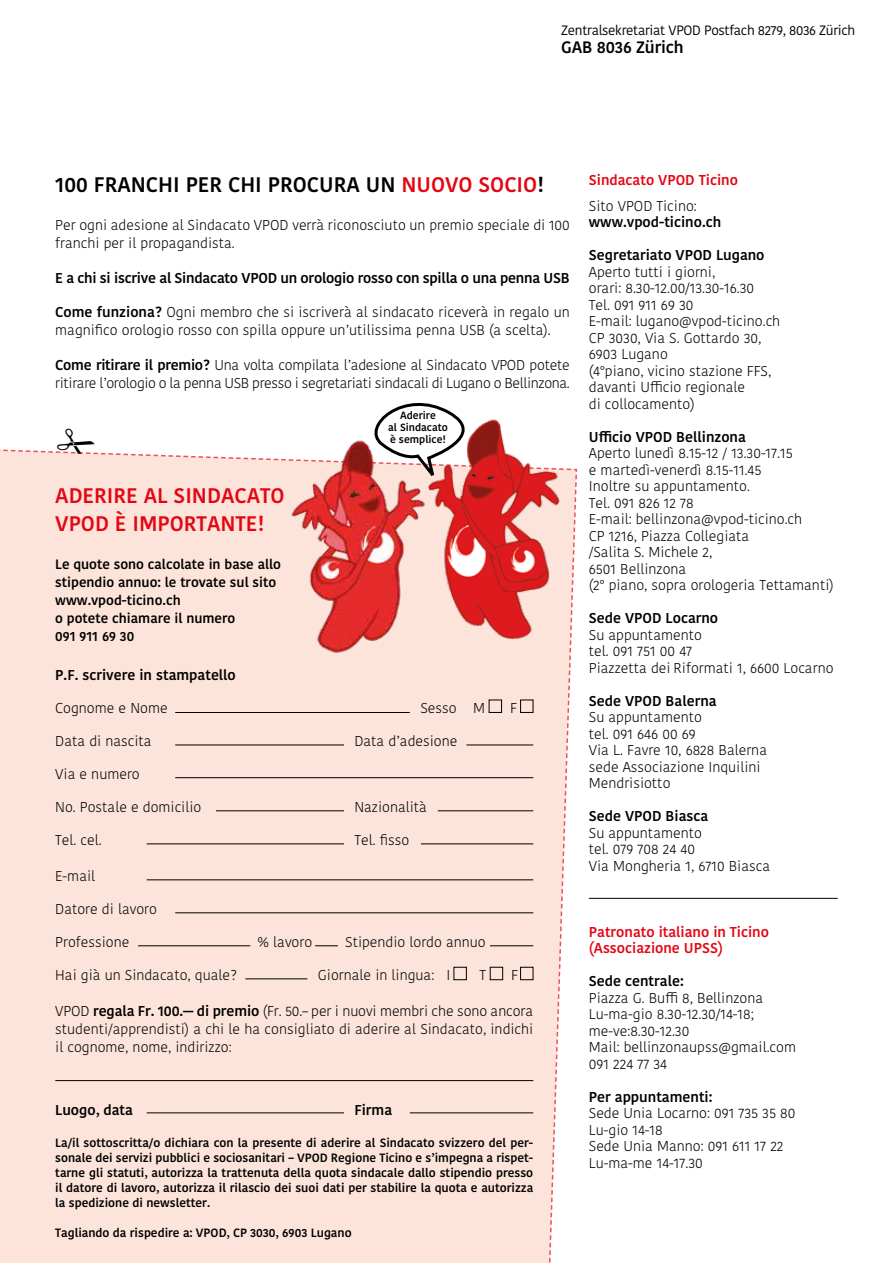
<style>
.page{position:relative;width:893px;height:1263px;background:#fff}
.page>*{position:absolute;margin:0;border:0;box-sizing:border-box;transform-origin:0 0}
.t1{font:600 21px "Kohinoor Bangla";color:#000}
.t2{font:600 21px/27.8px "Kohinoor Bangla";color:#e30613}
.t3{font:600 16.5px "Kohinoor Bangla";letter-spacing:-.01em;color:#000}
.t4{font:300 14.25px/16.5px "Kohinoor Bangla";color:#000}
.t5{font:600 14.25px "Kohinoor Bangla";color:#000}
.t6{font:300 14.25px/18px "Kohinoor Bangla";letter-spacing:-.025em;color:#000}
.t7{font:600 14.25px/16.5px "Kohinoor Bangla";color:#e30613}
.t8{font:600 13.5px/18px "Kohinoor Bangla";color:#000}
.t9{font:13.5px "Kohinoor Bangla";letter-spacing:-.025em;color:#000}
.t10{font:600 12px/15px "Kohinoor Bangla";color:#000;text-align:justify}
.t11{font:600 10.5px/11.7px "Kohinoor Bangla";color:#000;text-align:center}
.s1{color:#e30613}
.s2{font-weight:600}
</style>
<div class="page">
<hr style="left:589px;top:898px;width:249px;height:1px;background:#000">
<svg style="left:0;top:402px;width:578px;height:861px;background:#f7d9d0"></svg>
<p class="t9" style="left:561px;top:20px;width:295px">Zentralsekretariat VPOD Postfach 8279, 8036 Zürich</p>
<p class="t3" style="left:561px;top:33px;width:124px">GAB 8036 Zürich</p>
<h1 class="t1" style="left:55px;top:167px;width:490px">100 FRANCHI PER CHI PROCURA UN <span class="s1">NUOVO SOCIO</span>!</h1>
<p class="t4" style="left:55px;top:216px;width:516px;line-height:18px">Per ogni adesione al Sindacato VPOD verrà riconosciuto un premio speciale di 100 franchi per il propagandista.</p>
<p class="t5" style="left:55px;top:266px;width:516px">E a chi si iscrive al Sindacato VPOD un orologio rosso con spilla o una penna USB</p>
<p class="t4" style="left:55px;top:303px;width:516px;line-height:18px"><span class="s2">Come funziona?</span> Ogni membro che si iscriverà al sindacato riceverà in regalo un magnifico orologio rosso con spilla oppure un’utilissima penna USB (a scelta).</p>
<p class="t6" style="left:55px;top:356px;width:516px"><span class="s2">Come ritirare il premio?</span> Una volta compilata l’adesione al Sindacato VPOD potete ritirare l’orologio o la penna USB presso i segretariati sindacali di Lugano o Bellinzona.</p>
<p class="t11" style="left:388px;top:410px;width:61px">Aderire<br>al Sindacato è semplice!</p>
<h1 class="t2" style="left:55px;top:481px;width:231px">ADERIRE AL SINDACATO<br>VPOD È IMPORTANTE!</h1>
<p class="t8" style="left:55px;top:555px;width:227px">Le quote sono calcolate in base allo stipendio annuo: le trovate sul sito www.vpod-ticino.ch<br>o potete chiamare il numero<br>091 911 69 30</p>
<p class="t5" style="left:55px;top:663px;width:182px">P.F. scrivere in stampatello</p>
<p class="t4" style="left:55px;top:699px;width:114px">Cognome e Nome</p>
<p class="t4" style="left:420px;top:699px;width:66px">Sesso M</p>
<p class="t4" style="left:510px;top:699px;width:8px">F</p>
<p class="t4" style="left:55px;top:732px;width:98px">Data di nascita</p>
<p class="t4" style="left:354px;top:732px;width:104px">Data d’adesione</p>
<p class="t4" style="left:55px;top:765px;width:86px">Via e numero</p>
<p class="t4" style="left:55px;top:798px;width:148px">No. Postale e domicilio</p>
<p class="t4" style="left:354px;top:798px;width:74px">Nazionalità</p>
<p class="t4" style="left:55px;top:831px;width:48px">Tel. cel.</p>
<p class="t4" style="left:354px;top:831px;width:56px">Tel. fisso</p>
<p class="t4" style="left:55px;top:867px;width:41px">E-mail</p>
<p class="t4" style="left:55px;top:900px;width:103px">Datore di lavoro</p>
<p class="t4" style="left:55px;top:933px;width:76px">Professione</p>
<p class="t4" style="left:257px;top:933px;width:56px">% lavoro</p>
<p class="t4" style="left:345px;top:933px;width:142px">Stipendio lordo annuo</p>
<p class="t4" style="left:55px;top:966px;width:183px">Hai già un Sindacato, quale?</p>
<p class="t4" style="left:318px;top:966px;width:134px">Giornale in lingua: I</p>
<p class="t4" style="left:479px;top:966px;width:8px">T</p>
<p class="t4" style="left:511px;top:966px;width:8px">F</p>
<p class="t4" style="left:55px;top:1001px;width:480px;line-height:18px;text-align:justify">VPOD <span class="s2">regala Fr. 100.— di premio</span> (Fr. 50.– per i nuovi membri che sono ancora studenti/apprendisti) a chi le ha consigliato di aderire al Sindacato, indichi il cognome, nome, indirizzo:</p>
<p class="t5" style="left:55px;top:1098px;width:79px">Luogo, data</p>
<p class="t5" style="left:354px;top:1098px;width:39px">Firma</p>
<p class="t10" style="left:55px;top:1134px;width:479px">La/il sottoscritta/o dichiara con la presente di aderire al Sindacato svizzero del per&shy;sonale dei servizi pubblici e sociosanitari – VPOD Regione Ticino e s’impegna a rispet&shy;tarne gli statuti, autorizza la trattenuta della quota sindacale dallo stipendio presso il datore di lavoro, autorizza il rilascio dei suoi dati per stabilire la quota e autorizza la spedizione di newsletter.</p>
<p class="t10" style="left:55px;top:1224px;width:298px">Tagliando da rispedire a: VPOD, CP 3030, 6903 Lugano</p>
<p class="t7" style="left:589px;top:171px;width:151px">Sindacato VPOD Ticino</p>
<p class="t4" style="left:589px;top:197px;width:109px">Sito VPOD Ticino:</p>
<p class="t5" style="left:589px;top:210px;width:134px">www.vpod-ticino.ch</p>
<p class="t5" style="left:589px;top:243px;width:177px">Segretariato VPOD Lugano</p>
<p class="t4" style="left:589px;top:263px;width:193px">Aperto tutti i giorni,<br>orari: 8.30-12.00/13.30-16.30<br>Tel. 091 911 69 30<br>E-mail: lugano@vpod-ticino.ch<br>CP 3030, Via S. Gottardo 30,<br>6903 Lugano<br>(4°piano, vicino stazione FFS, davanti Ufficio regionale<br>di collocamento)</p>
<p class="t5" style="left:589px;top:425px;width:159px">Ufficio VPOD Bellinzona</p>
<p class="t4" style="left:589px;top:445px;width:246px">Aperto lunedì 8.15-12 / 13.30-17.15<br>e martedì-venerdì 8.15-11.45<br>Inoltre su appuntamento.<br>Tel. 091 826 12 78<br>E-mail: bellinzona@vpod-ticino.ch<br>CP 1216, Piazza Collegiata<br>/Salita S. Michele 2,<br>6501 Bellinzona<br>(2° piano, sopra orologeria Tettamanti)</p>
<p class="t5" style="left:589px;top:606px;width:131px">Sede VPOD Locarno</p>
<p class="t4" style="left:589px;top:626px;width:246px">Su appuntamento<br>tel. 091 751 00 47<br>Piazzetta dei Riformati 1, 6600 Locarno</p>
<p class="t5" style="left:589px;top:689px;width:129px">Sede VPOD Balerna</p>
<p class="t4" style="left:589px;top:709px;width:180px">Su appuntamento<br>tel. 091 646 00 69<br>Via L. Favre 10, 6828 Balerna sede Associazione Inquilini<br>Mendrisiotto</p>
<p class="t5" style="left:589px;top:804px;width:121px">Sede VPOD Biasca</p>
<p class="t4" style="left:589px;top:824px;width:183px">Su appuntamento<br>tel. 079 708 24 40<br>Via Mongheria 1, 6710 Biasca</p>
<p class="t7" style="left:589px;top:923px;width:182px">Patronato italiano in Ticino (Associazione UPSS)</p>
<p class="t5" style="left:589px;top:969px;width:96px">Sede centrale:</p>
<p class="t4" style="left:589px;top:989px;width:209px">Piazza G. Buffi 8, Bellinzona<br>Lu-ma-gio 8.30-12.30/14-18; me-ve:8.30-12.30<br>Mail: bellinzonaupss@gmail.com<br>091 224 77 34</p>
<p class="t5" style="left:589px;top:1085px;width:125px">Per appuntamenti:</p>
<p class="t4" style="left:589px;top:1105px;width:208px">Sede Unia Locarno: 091 735 35 80<br>Lu-gio 14-18<br>Sede Unia Manno: 091 611 17 22<br>Lu-ma-me 14-17.30</p>
</div>
